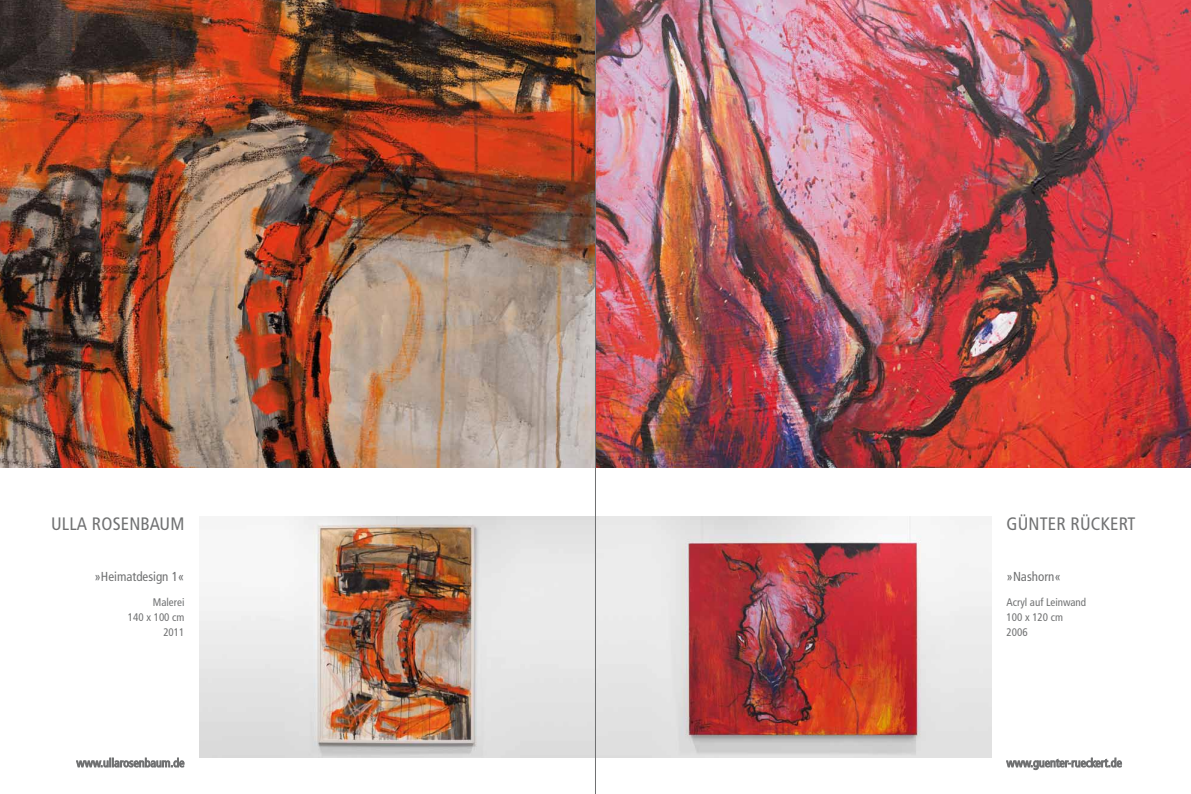
<style>
.page{position:relative;width:1191px;height:794px;background:#fff}
.page>*{position:absolute;margin:0;border:0;box-sizing:border-box;transform-origin:0 0}
.t1{font:condensed 18px "Frutiger LT Std";letter-spacing:.01em;color:#707172}
.t2{font:condensed 13px "Frutiger LT Std";color:#707172}
.t3{font:condensed 11px/15px "Frutiger LT Std";color:#707172}
</style>
<div class="page">
<img style="left:0;top:0;width:1191px;height:468px">
<img style="left:199px;top:517px;width:793px;height:241px">
<svg style="left:1006px;top:758px;width:115px;height:12px"></svg>
<svg style="left:76px;top:758px;width:108px;height:10px"></svg>
<hr style="left:595px;top:0;width:1px;height:794px;background:#707172">
<h1 class="t1" style="left:51px;top:513px;width:135px">ULLA ROSENBAUM</h1>
<h1 class="t1" style="left:1006px;top:513px;width:131px">GÜNTER RÜCKERT</h1>
<p class="t2" style="left:94px;top:569px;width:91px">»Heimatdesign 1«</p>
<p class="t2" style="left:1006px;top:569px;width:56px">»Nashorn«</p>
<p class="t3" style="left:128px;top:594px;width:58px;text-align:right">Malerei<br>140 x 100 cm<br>2011</p>
<p class="t3" style="left:1006px;top:594px;width:81px">Acryl auf Leinwand<br>100 x 120 cm<br>2006</p>
</div>
